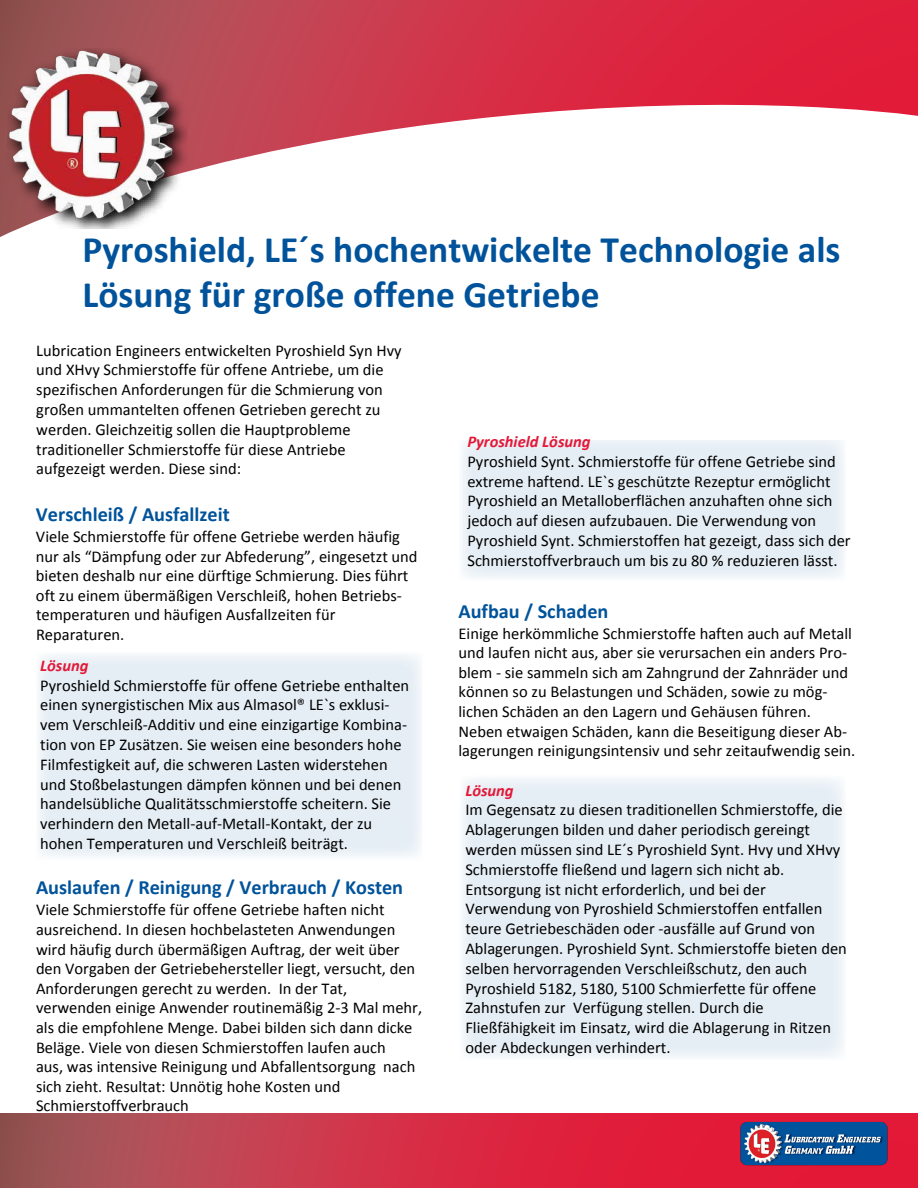
<style>
.page{position:relative;width:918px;height:1188px;background:#fff}
.page>*{position:absolute;margin:0;border:0;box-sizing:border-box;transform-origin:0 0}
.t1{font:700 37.5px/45px "Calibri";color:#00539b}
.t2{font:700 20.25px "Calibri";color:#00539b}
.t3{font:16.5px/19.8px "Calibri";color:#000}
.t4{font:italic 700 16.5px "Calibri";color:#e31837}
.s1{font-style:inherit}
</style>
<div class="page">
<div style="left:460px;top:776px;width:386px;height:284px;background:#e6eef5"></div>
<div style="left:459px;top:440px;width:387px;height:141px;background:#e6eef5"></div>
<div style="left:36px;top:653px;width:387px;height:221px;background:#e6eef5"></div>
<svg style="left:0;top:0;width:918px;height:237px"></svg>
<svg style="left:0;top:1114px;width:918px;height:74px;background:#cc3246"></svg>
<img style="left:740px;top:1120px;width:148px;height:46px">
<img style="left:8px;top:49px;width:180px;height:180px">
<h1 class="t1" style="left:82px;top:227px;width:760px">Pyroshield, LE´s hochentwickelte Technologie als<br>Lösung für große offene Getriebe</h1>
<p class="t3" style="left:36px;top:340px;width:367px">Lubrication Engineers entwickelten Pyroshield Syn Hvy und XHvy Schmierstoffe für offene Antriebe, um die spezifischen Anforderungen für die Schmierung von großen ummantelten offenen Getrieben gerecht zu werden. Gleichzeitig sollen die Hauptprobleme traditioneller Schmierstoffe für diese Antriebe aufgezeigt werden. Diese sind:</p>
<p class="t2" style="left:36px;top:502px;width:195px">Verschleiß / Ausfallzeit</p>
<p class="t3" style="left:36px;top:527px;width:383px">Viele Schmierstoffe für offene Getriebe werden häufig nur als “Dämpfung oder zur Abfederung”, eingesetzt und bieten deshalb nur eine dürftige Schmierung. Dies führt oft zu einem übermäßigen Verschleiß, hohen Betriebs&shy;temperaturen und häufigen Ausfallzeiten für Reparaturen.</p>
<p class="t4" style="left:40px;top:655px;width:50px">Lösung</p>
<p class="t3" style="left:40px;top:675px;width:371px">Pyroshield Schmierstoffe für offene Getriebe enthalten einen synergistischen Mix aus Almasol® LE`s exklusi&shy;vem Verschleiß-Additiv und eine einzigartige Kombina&shy;tion von EP Zusätzen. Sie weisen eine besonders hohe Filmfestigkeit auf, die schweren Lasten widerstehen und Stoßbelastungen dämpfen können und bei denen handelsübliche Qualitätsschmierstoffe scheitern. Sie verhindern den Metall-auf-Metall-Kontakt, der zu hohen Temperaturen und Verschleiß beiträgt.</p>
<p class="t2" style="left:36px;top:875px;width:369px">Auslaufen <span class="s1">/</span> Reinigung <span class="s1">/</span> Verbrauch <span class="s1">/</span> Kosten</p>
<p class="t3" style="left:36px;top:900px;width:388px">Viele Schmierstoffe für offene Getriebe haften nicht ausreichend. In diesen hochbelasteten Anwendungen wird häufig durch übermäßigen Auftrag, der weit über den Vorgaben der Getriebehersteller liegt, versucht, den Anforderungen gerecht zu werden. In der Tat, verwenden einige Anwender routinemäßig 2-3 Mal mehr, als die empfohlene Menge. Dabei bilden sich dann dicke Beläge. Viele von diesen Schmierstoffen laufen auch<br>aus, was intensive Reinigung und Abfallentsorgung nach sich zieht. Resultat: Unnötig hohe Kosten und Schmierstoffverbrauch</p>
<p class="t4" style="left:467px;top:431px;width:125px">Pyroshield Lösung</p>
<p class="t3" style="left:467px;top:451px;width:385px">Pyroshield Synt. Schmierstoffe für offene Getriebe sind extreme haftend. LE`s geschützte Rezeptur ermöglicht Pyroshield an Metalloberflächen anzuhaften ohne sich jedoch auf diesen aufzubauen. Die Verwendung von Pyroshield Synt. Schmierstoffen hat gezeigt, dass sich der Schmierstoffverbrauch um bis zu 80 % reduzieren lässt.</p>
<p class="t2" style="left:459px;top:598px;width:152px">Aufbau / Schaden</p>
<p class="t3" style="left:459px;top:624px;width:398px">Einige herkömmliche Schmierstoffe haften auch auf Metall und laufen nicht aus, aber sie verursachen ein anders Pro&shy;blem - sie sammeln sich am Zahngrund der Zahnräder und können so zu Belastungen und Schäden, sowie zu mög&shy;lichen Schäden an den Lagern und Gehäusen führen.<br>Neben etwaigen Schäden, kann die Beseitigung dieser Ab&shy;lagerungen reinigungsintensiv und sehr zeitaufwendig sein.</p>
<p class="t4" style="left:465px;top:780px;width:50px">Lösung</p>
<p class="t3" style="left:465px;top:800px;width:383px">Im Gegensatz zu diesen traditionellen Schmierstoffe, die Ablagerungen bilden und daher periodisch gereingt werden müssen sind LE´s Pyroshield Synt. Hvy und XHvy Schmierstoffe fließend und lagern sich nicht ab.<br>Entsorgung ist nicht erforderlich, und bei der Verwendung von Pyroshield Schmierstoffen entfallen teure Getriebeschäden oder -ausfälle auf Grund von Ablagerungen. Pyroshield Synt. Schmierstoffe bieten den selben hervorragenden Verschleißschutz, den auch Pyroshield 5182, 5180, 5100 Schmierfette für offene Zahnstufen zur Verfügung stellen. Durch die Fließfähigkeit im Einsatz, wird die Ablagerung in Ritzen oder Abdeckungen verhindert.</p>
</div>
